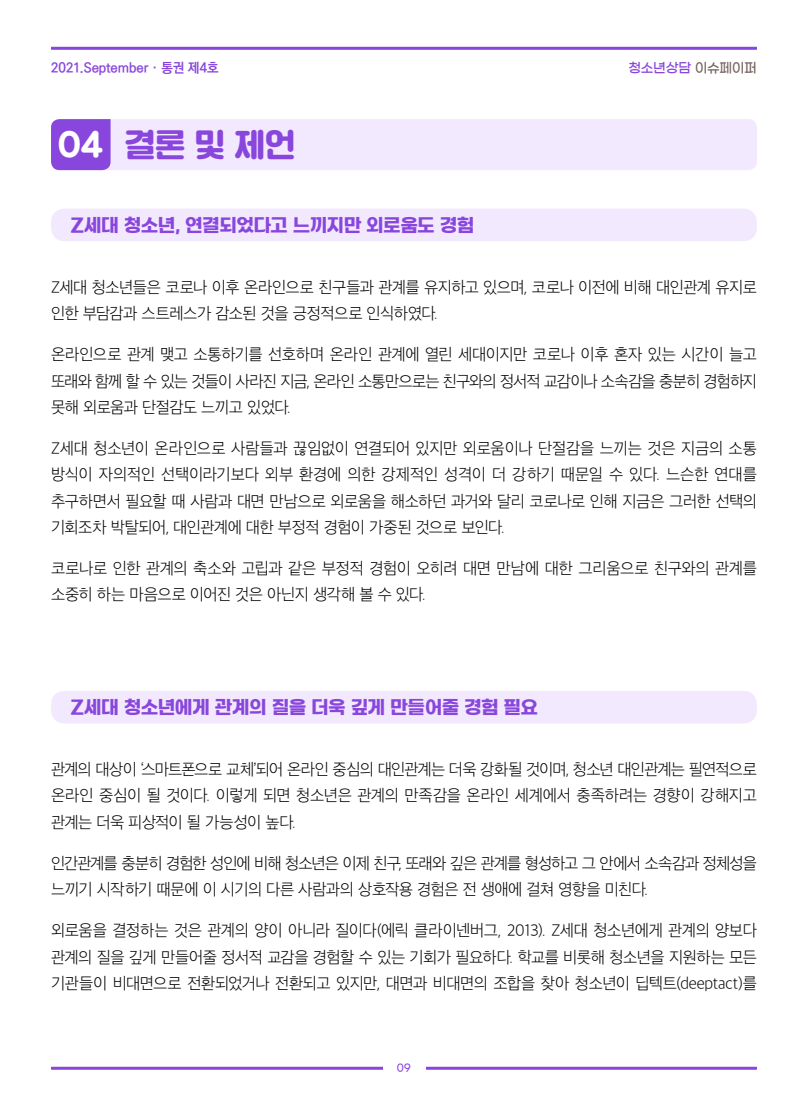
<style>
.page{position:relative;width:808px;height:1106px;background:#fff}
.page>*{position:absolute;margin:0;border:0;box-sizing:border-box;transform-origin:0 0}
.t1{font:31.5px "SD Gd Gulim";color:#8946dc}
.t2{font:18.75px "Gmarket Sans TTF Bold";letter-spacing:-.035em;color:#8946dc}
.t3{font:15.75px/26.2px "SD Gothic Neoa b Ult Lt";letter-spacing:-.035em;color:#000;text-align:justify}
.t4{font:700 13.5px "Ko Pub Dotum";letter-spacing:-.01em;color:#8946dc}
.t5{font:13.5px "Gmarket Sans TTF Medium";letter-spacing:-.025em;color:#8946dc}
.t6{font:10.5px "Gmarket Sans TTF Medium";color:#8946dc}
.s1{color:#75645d}
.s2{color:#fff}
</style>
<div class="page">
<hr style="left:51px;top:47px;width:706px;height:3px;background:#8946dc">
<hr style="left:51px;top:1066px;width:706px;height:3px;background:#8946dc">
<div style="left:383px;top:1054px;width:42px;height:30px;background:#fff"></div>
<svg style="left:51px;top:119px;width:706px;height:51px"></svg>
<div style="left:51px;top:209px;width:706px;height:32px;background:#f2e9ff;border-radius:14px"></div>
<div style="left:51px;top:691px;width:706px;height:32px;background:#f2e9ff;border-radius:14px"></div>
<p class="t4" style="left:51px;top:61px;width:169px">2021.September · 통권 제4호</p>
<p class="t5" style="left:628px;top:61px;width:130px">청소년상담 <span class="s1">이슈페이퍼</span></p>
<h1 class="t1" style="left:58px;top:127px;width:239px"><span class="s2">04</span> 결론 및 제언</h1>
<p class="t2" style="left:71px;top:215px;width:405px">Z세대 청소년, 연결되었다고 느끼지만 외로움도 경험</p>
<p class="t3" style="left:51px;top:274px;width:707px">Z세대 청소년들은 코로나 이후 온라인으로 친구들과 관계를 유지하고 있으며, 코로나 이전에 비해 대인관계 유지로 인한 부담감과 스트레스가 감소된 것을 긍정적으로 인식하였다.</p>
<p class="t3" style="left:51px;top:341px;width:707px">온라인으로 관계 맺고 소통하기를 선호하며 온라인 관계에 열린 세대이지만 코로나 이후 혼자 있는 시간이 늘고 또래와 함께 할 수 있는 것들이 사라진 지금, 온라인 소통만으로는 친구와의 정서적 교감이나 소속감을 충분히 경험하지 못해 외로움과 단절감도 느끼고 있었다.</p>
<p class="t3" style="left:51px;top:435px;width:707px">Z세대 청소년이 온라인으로 사람들과 끊임없이 연결되어 있지만 외로움이나 단절감을 느끼는 것은 지금의 소통 방식이 자의적인 선택이라기보다 외부 환경에 의한 강제적인 성격이 더 강하기 때문일 수 있다. 느슨한 연대를 추구하면서 필요할 때 사람과 대면 만남으로 외로움을 해소하던 과거와 달리 코로나로 인해 지금은 그러한 선택의 기회조차 박탈되어, 대인관계에 대한 부정적 경험이 가중된 것으로 보인다.</p>
<p class="t3" style="left:51px;top:555px;width:707px">코로나로 인한 관계의 축소와 고립과 같은 부정적 경험이 오히려 대면 만남에 대한 그리움으로 친구와의 관계를 소중히 하는 마음으로 이어진 것은 아닌지 생각해 볼 수 있다.</p>
<p class="t2" style="left:71px;top:697px;width:469px">Z세대 청소년에게 관계의 질을 더욱 깊게 만들어줄 경험 필요</p>
<p class="t3" style="left:51px;top:756px;width:707px">관계의 대상이 ‘스마트폰으로 교체’되어 온라인 중심의 대인관계는 더욱 강화될 것이며, 청소년 대인관계는 필연적으로 온라인 중심이 될 것이다. 이렇게 되면 청소년은 관계의 만족감을 온라인 세계에서 충족하려는 경향이 강해지고 관계는 더욱 피상적이 될 가능성이 높다.</p>
<p class="t3" style="left:51px;top:850px;width:707px">인간관계를 충분히 경험한 성인에 비해 청소년은 이제 친구, 또래와 깊은 관계를 형성하고 그 안에서 소속감과 정체성을 느끼기 시작하기 때문에 이 시기의 다른 사람과의 상호작용 경험은 전 생애에 걸쳐 영향을 미친다.</p>
<p class="t3" style="left:51px;top:917px;width:707px">외로움을 결정하는 것은 관계의 양이 아니라 질이다(에릭 클라이넨버그, 2013). Z세대 청소년에게 관계의 양보다 관계의 질을 깊게 만들어줄 정서적 교감을 경험할 수 있는 기회가 필요하다. 학교를 비롯해 청소년을 지원하는 모든 기관들이 비대면으로 전환되었거나 전환되고 있지만, 대면과 비대면의 조합을 찾아 청소년이 딥텍트(deeptact)를</p>
<p class="t6" style="left:397px;top:1062px;width:16px">09</p>
</div>
